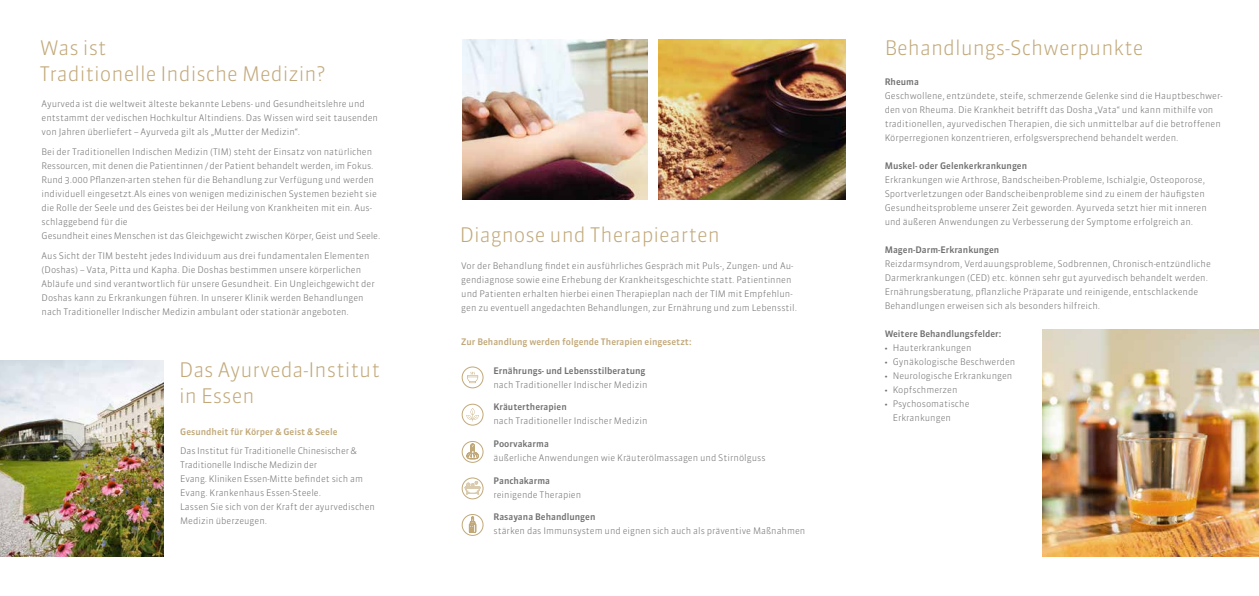
<style>
.page{position:relative;width:1259px;height:596px;background:#fff}
.page>*{position:absolute;margin:0;border:0;box-sizing:border-box;transform-origin:0 0}
.t1{font:300 20px/26px "Sanuk OT";color:#c1a879}
.t2{font:300 9px/14px "Sanuk OT";color:#706f6f}
.t3{font:500 9px "Sanuk OT";color:#706f6f}
.t4{font:500 9px "Sanuk OT";color:#c1a879}
.s1{font-weight:900}
</style>
<div class="page">
<img style="left:0;top:360px;width:163px;height:196px">
<img style="left:1042px;top:329px;width:217px;height:227px">
<img style="left:462px;top:40px;width:186px;height:159px">
<img style="left:659px;top:40px;width:186px;height:159px">
<div style="left:462px;top:477px;width:21px;height:22px;border:1px solid #c1a879;border-radius:50%"></div>
<svg style="left:465px;top:481px;width:15px;height:13px"></svg>
<div style="left:462px;top:441px;width:21px;height:21px;border:1px solid #c1a879;border-radius:50%"></div>
<svg style="left:466px;top:443px;width:12px;height:16px"></svg>
<div style="left:462px;top:514px;width:21px;height:21px;border:1px solid #c1a879;border-radius:50%"></div>
<svg style="left:469px;top:516px;width:7px;height:16px"></svg>
<div style="left:462px;top:403px;width:21px;height:22px;border:1px solid #c1a879;border-radius:50%"></div>
<svg style="left:466px;top:408px;width:13px;height:13px"></svg>
<div style="left:462px;top:366px;width:21px;height:22px;border:1px solid #c1a879;border-radius:50%"></div>
<svg style="left:467px;top:371px;width:11px;height:12px"></svg>
<h1 class="t1" style="left:39px;top:35px;width:288px">Was ist<br>Traditionelle Indische Medizin?</h1>
<p class="t2" style="left:42px;top:97px;width:338px">Ayurveda ist die weltweit älteste bekannte Lebens- und Gesundheitslehre und entstammt der vedischen Hochkultur Altindiens. Das Wissen wird seit tausenden von Jahren überliefert – Ayurveda gilt als „Mutter der Medizin“.</p>
<p class="t2" style="left:42px;top:144px;width:340px">Bei der Traditionellen Indischen Medizin (TIM) steht der Einsatz von natürlichen Ressourcen, mit denen die Patientinnen / der Patient behandelt werden, im Fokus.<br>Rund 3.000 Pflanzen-arten stehen für die Behandlung zur Verfügung und werden individuell eingesetzt.Als eines von wenigen medizinischen Systemen bezieht sie die Rolle der Seele und des Geistes bei der Heilung von Krankheiten mit ein. Aus&shy;schlaggebend für die<br>Gesundheit eines Menschen ist das Gleichgewicht zwischen Körper, Geist und Seele.</p>
<p class="t2" style="left:42px;top:248px;width:335px">Aus Sicht der TIM besteht jedes Individuum aus drei fundamentalen Elementen (Doshas) – Vata, Pitta und Kapha. Die Doshas bestimmen unsere körperlichen Abläufe und sind verantwortlich für unsere Gesundheit. Ein Ungleichgewicht der Doshas kann zu Erkrankungen führen. In unserer Klinik werden Behandlungen nach Traditioneller Indischer Medizin ambulant oder stationär angeboten.</p>
<h1 class="t1" style="left:179px;top:356px;width:202px">Das Ayurveda-Institut in Essen</h1>
<p class="t4" style="left:180px;top:425px;width:159px">Gesundheit für Körper &amp; Geist &amp; Seele</p>
<p class="t2" style="left:180px;top:444px;width:196px">Das Institut für Traditionelle Chinesischer &amp; Traditionelle Indische Medizin der<br>Evang. Kliniken Essen-Mitte befindet sich am Evang. Krankenhaus Essen-Steele.<br>Lassen Sie sich von der Kraft der ayurvedischen Medizin überzeugen.</p>
<h1 class="t1" style="left:460px;top:221px;width:262px">Diagnose und Therapiearten</h1>
<p class="t2" style="left:461px;top:258px;width:337px">Vor der Behandlung findet ein ausführliches Gespräch mit Puls-, Zungen- und Au&shy;gendiagnose sowie eine Erhebung der Krankheitsgeschichte statt. Patientinnen und Patienten erhalten hierbei einen Therapieplan nach der TIM mit Empfehlun&shy;gen zu eventuell angedachten Behandlungen, zur Ernährung und zum Lebensstil.</p>
<p class="t4" style="left:461px;top:335px;width:232px">Zur Behandlung werden folgende Therapien eingesetzt:</p>
<p class="t3" style="left:493px;top:365px;width:154px">Ernährungs- und Lebensstilberatung</p>
<p class="t2" style="left:493px;top:377px;width:156px">nach Traditioneller Indischer Medizin</p>
<p class="t3" style="left:493px;top:401px;width:75px">Kräutertherapien</p>
<p class="t2" style="left:493px;top:414px;width:156px">nach Traditioneller Indischer Medizin</p>
<p class="t3" style="left:493px;top:438px;width:57px">Poorvakarma</p>
<p class="t2" style="left:493px;top:450px;width:274px">äußerliche Anwendungen wie Kräuterölmassagen und Stirnölguss</p>
<p class="t3" style="left:493px;top:474px;width:58px">Panchakarma</p>
<p class="t2" style="left:493px;top:487px;width:89px">reinigende Therapien</p>
<p class="t3" style="left:493px;top:511px;width:103px">Rasayana Behandlungen</p>
<p class="t2" style="left:493px;top:523px;width:313px">stärken das Immunsystem und eignen sich auch als präventive Maßnahmen</p>
<h1 class="t1" style="left:884px;top:35px;width:260px">Behandlungs-Schwerpunkte</h1>
<p class="t3" style="left:884px;top:76px;width:36px">Rheuma</p>
<p class="t2" style="left:884px;top:88px;width:339px">Geschwollene, entzündete, steife, schmerzende Gelenke sind die Hauptbeschwer&shy;den von Rheuma. Die Krankheit betrifft das Dosha „Vata“ und kann mithilfe von traditionellen, ayurvedischen Therapien, die sich unmittelbar auf die betroffenen Körperregionen konzentrieren, erfolgsversprechend behandelt werden.</p>
<p class="t3" style="left:884px;top:160px;width:144px">Muskel- oder Gelenkerkrankungen</p>
<p class="t2" style="left:884px;top:172px;width:323px">Erkrankungen wie Arthrose, Bandscheiben-Probleme, Ischialgie, Osteoporose, Sportverletzungen oder Bandscheibenprobleme sind zu einem der häufigsten Gesundheitsprobleme unserer Zeit geworden. Ayurveda setzt hier mit inneren und äußeren Anwendungen zu Verbesserung der Symptome erfolgreich an.</p>
<p class="t3" style="left:884px;top:244px;width:116px">Magen-Darm-Erkrankungen</p>
<p class="t2" style="left:884px;top:256px;width:328px">Reizdarmsyndrom, Verdauungsprobleme, Sodbrennen, Chronisch-entzündliche Darmerkrankungen (CED) etc. können sehr gut ayurvedisch behandelt werden.<br>Ernährungsberatung, pflanzliche Präparate und reinigende, entschlackende Behandlungen erweisen sich als besonders hilfreich.</p>
<p class="t3" style="left:884px;top:328px;width:118px">Weitere Behandlungsfelder:</p>
<p class="t2" style="left:884px;top:340px;width:88px"><span class="s1">·</span> Hauterkrankungen</p>
<p class="t2" style="left:884px;top:354px;width:132px"><span class="s1">·</span> Gynäkologische Beschwerden</p>
<p class="t2" style="left:884px;top:368px;width:129px"><span class="s1">·</span> Neurologische Erkrankungen</p>
<p class="t2" style="left:884px;top:382px;width:74px"><span class="s1">·</span> Kopfschmerzen</p>
<p class="t2" style="left:884px;top:396px;width:86px"><span class="s1">·</span> Psychosomatische</p>
<p class="t2" style="left:892px;top:410px;width:60px">Erkrankungen</p>
</div>
